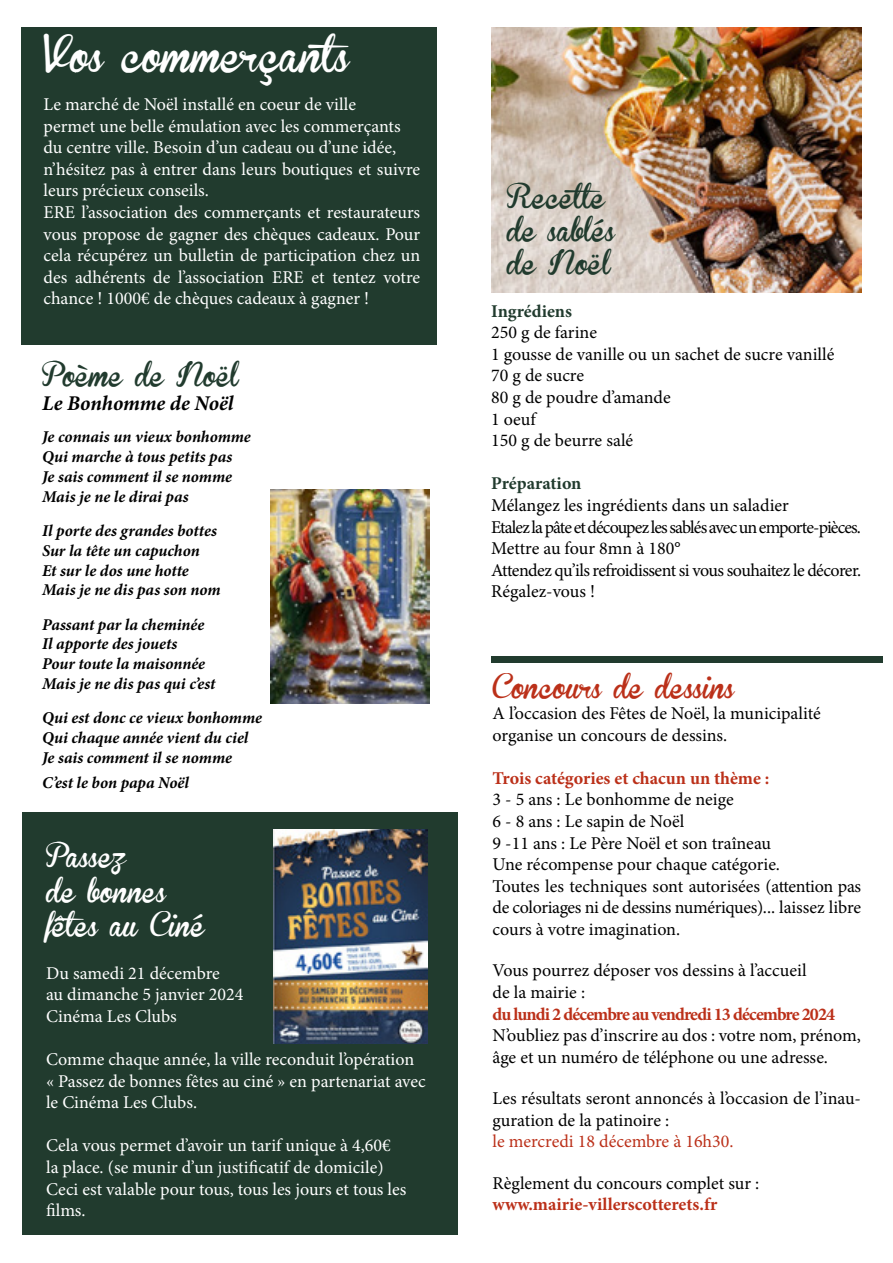
<style>
.page{position:relative;width:893px;height:1263px;background:#fff}
.page>*{position:absolute;margin:0;border:0;box-sizing:border-box;transform-origin:0 0}
.t1{font:36px "Brannboll Fet";color:#fff}
.t2{font:24px/33px "Brannboll Fet";color:#213b2e}
.t3{font:24px/34.5px "Brannboll Fet";color:#fff}
.t4{font:24px "Brannboll Fet";color:#bb3019}
.t5{font:italic 700 21px "Minion Pro";letter-spacing:-.005em;color:#000}
.t6{font:18px/21.6px "Minion Pro";color:#fff}
.t7{font:18px/21.6px "Minion Pro";letter-spacing:-.005em;color:#000}
.t8{font:18px/21.6px "Minion Pro";letter-spacing:-.03em;color:#000}
.t9{font:700 18px "Minion Pro";letter-spacing:-.01em;color:#bb3019}
.t10{font:700 18px "Minion Pro";letter-spacing:-.05em;color:#bb3019}
.t11{font:18px "Minion Pro";color:#bb3019}
.t12{font:700 18px "Minion Pro";letter-spacing:-.005em;color:#213b2e}
.t13{font:italic 700 16.5px/19.8px "Minion Pro";letter-spacing:-.005em;color:#000}
</style>
<div class="page">
<div style="left:21px;top:27px;width:416px;height:317px;background:#213b2e"></div>
<img style="left:491px;top:27px;width:370px;height:265px">
<img style="left:271px;top:489px;width:159px;height:215px">
<div style="left:491px;top:656px;width:392px;height:6px;background:#213b2e"></div>
<div style="left:22px;top:812px;width:436px;height:422px;background:#213b2e"></div>
<img style="left:273px;top:829px;width:154px;height:215px">
<h1 class="t1" style="left:44px;top:37px;width:321px">Vos commerçants</h1>
<p class="t6" style="left:44px;top:94px;width:378px">Le marché de Noël installé en coeur de ville<br>permet une belle émulation avec les commerçants du centre ville. Besoin d’un cadeau ou d’une idée, n’hésitez pas à entrer dans leurs boutiques et suivre leurs précieux conseils.<br>ERE l’association des commerçants et restaurateurs vous propose de gagner des chèques cadeaux. Pour cela récupérez un bulletin de participation chez un des adhérents de l’association ERE et tentez votre chance ! 1000€ de chèques cadeaux à gagner !</p>
<h2 class="t2" style="left:42px;top:360px;width:198px">Poème de Noël</h2>
<p class="t5" style="left:42px;top:388px;width:193px">Le Bonhomme de Noël</p>
<p class="t13" style="left:42px;top:427px;width:210px">Je connais un vieux bonhomme<br>Qui marche à tous petits pas<br>Je sais comment il se nomme<br>Mais je ne le dirai pas</p>
<p class="t13" style="left:42px;top:520px;width:180px">Il porte des grandes bottes<br>Sur la tête un capuchon<br>Et sur le dos une hotte<br>Mais je ne dis pas son nom</p>
<p class="t13" style="left:42px;top:614px;width:175px">Passant par la cheminée<br>Il apporte des jouets<br>Pour toute la maisonnée<br>Mais je ne dis pas qui c’est</p>
<p class="t13" style="left:42px;top:708px;width:221px">Qui est donc ce vieux bonhomme<br>Qui chaque année vient du ciel<br>Je sais comment il se nomme</p>
<p class="t13" style="left:42px;top:772px;width:148px">C’est le bon papa Noël</p>
<h2 class="t3" style="left:46px;top:841px;width:160px">Passez<br>de bonnes fêtes au Ciné</h2>
<p class="t6" style="left:46px;top:962px;width:199px">Du samedi 21 décembre<br>au dimanche 5 janvier 2024<br>Cinéma Les Clubs</p>
<p class="t6" style="left:46px;top:1048px;width:381px">Comme chaque année, la ville reconduit l’opération « Passez de bonnes fêtes au ciné » en partenariat avec le Cinéma Les Clubs.</p>
<p class="t6" style="left:46px;top:1135px;width:362px">Cela vous permet d’avoir un tarif unique à 4,60€ la place. (se munir d’un justificatif de domicile)<br>Ceci est valable pour tous, tous les jours et tous les films.</p>
<h2 class="t2" style="left:507px;top:182px;width:110px">Recette de sablés de Noël</h2>
<p class="t12" style="left:491px;top:298px;width:82px">Ingrédiens</p>
<p class="t7" style="left:491px;top:322px;width:345px">250 g de farine<br>1 gousse de vanille ou un sachet de sucre vanillé<br>70 g de sucre<br>80 g de poudre d’amande<br>1 oeuf<br>150 g de beurre salé</p>
<p class="t12" style="left:491px;top:471px;width:92px">Préparation</p>
<p class="t8" style="left:491px;top:494px;width:371px">Mélangez les ingrédients dans un saladier<br>Etalez la pâte et découpez les sablés avec un emporte-pièces.<br>Mettre au four 8mn à 180°<br>Attendez qu’ils refroidissent si vous souhaitez le décorer.<br>Régalez-vous !</p>
<h2 class="t4" style="left:493px;top:675px;width:244px">Concours de dessins</h2>
<p class="t7" style="left:493px;top:702px;width:330px">A l’occasion des Fêtes de Noël, la municipalité organise un concours de dessins.</p>
<p class="t9" style="left:493px;top:765px;width:278px">Trois catégories et chacun un thème :</p>
<p class="t7" style="left:493px;top:789px;width:370px">3 - 5 ans : Le bonhomme de neige<br>6 - 8 ans : Le sapin de Noël<br>9 -11 ans : Le Père Noël et son traîneau<br>Une récompense pour chaque catégorie.<br>Toutes les techniques sont autorisées (attention pas de coloriages ni de dessins numériques)... laissez libre cours à votre imagination.</p>
<p class="t7" style="left:493px;top:960px;width:316px">Vous pourrez déposer vos dessins à l’accueil de la mairie :</p>
<p class="t10" style="left:493px;top:1001px;width:344px">du lundi 2 décembre au vendredi 13 décembre 2024</p>
<p class="t7" style="left:493px;top:1025px;width:370px">N’oubliez pas d’inscrire au dos : votre nom, prénom, âge et un numéro de téléphone ou une adresse.</p>
<p class="t7" style="left:493px;top:1088px;width:370px">Les résultats seront annoncés à l’occasion de l’inau&shy;guration de la patinoire :</p>
<p class="t11" style="left:493px;top:1129px;width:243px">le mercredi 18 décembre à 16h30.</p>
<p class="t7" style="left:493px;top:1172px;width:268px">Règlement du concours complet sur :</p>
<p class="t9" style="left:493px;top:1192px;width:226px">www.mairie-villerscotterets.fr</p>
</div>
